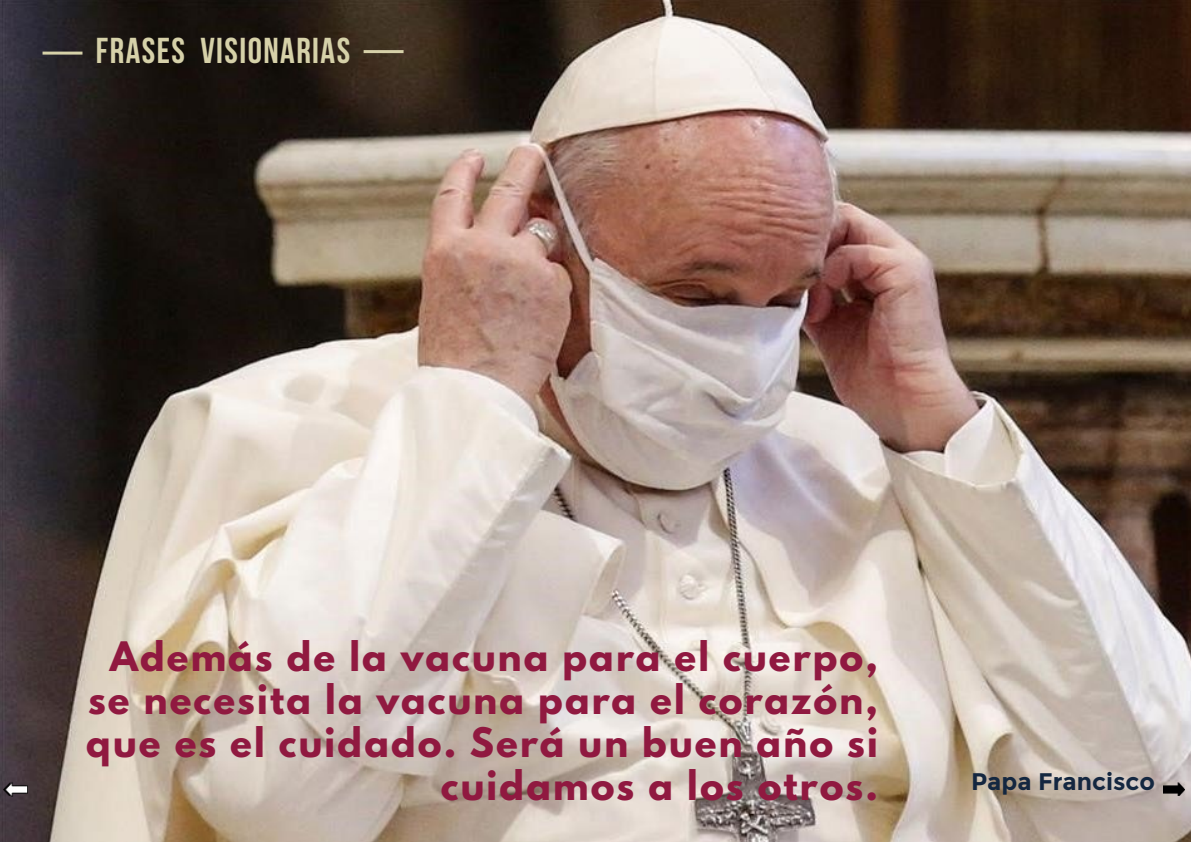
<style>
.page{position:relative;width:1191px;height:842px;background:#fff}
.page>*{position:absolute;margin:0;border:0;box-sizing:border-box;transform-origin:0 0}
.t1{font:700 36px/43px "League Spartan";letter-spacing:.06em;color:#901940;text-align:right}
.t2{font:700 36px "Bebas Neue";letter-spacing:.04em;color:#d6d1a9}
.t3{font:700 24px "Montserrat";color:#142740}
</style>
<div class="page">
<img style="left:0;top:0;width:1191px;height:842px">
<hr style="left:43px;top:52px;width:39px;height:3px;background:#d6d1a9">
<hr style="left:363px;top:50px;width:40px;height:3px;background:#d6d1a9">
<img style="left:1163px;top:782px;width:21px;height:14px">
<img style="left:4px;top:782px;width:1px;height:14px">
<img style="left:5px;top:781px;width:22px;height:16px">
<p class="t2" style="left:96px;top:29px;width:256px">FRASES VISIONARIAS</p>
<p class="t1" style="left:86px;top:638px;width:793px">Además de la vacuna para el cuerpo, se necesita la vacuna para el corazón, que es el cuidado. Será un buen año si cuidamos a los otros.</p>
<p class="t3" style="left:971px;top:772px;width:185px">Papa Francisco</p>
</div>
